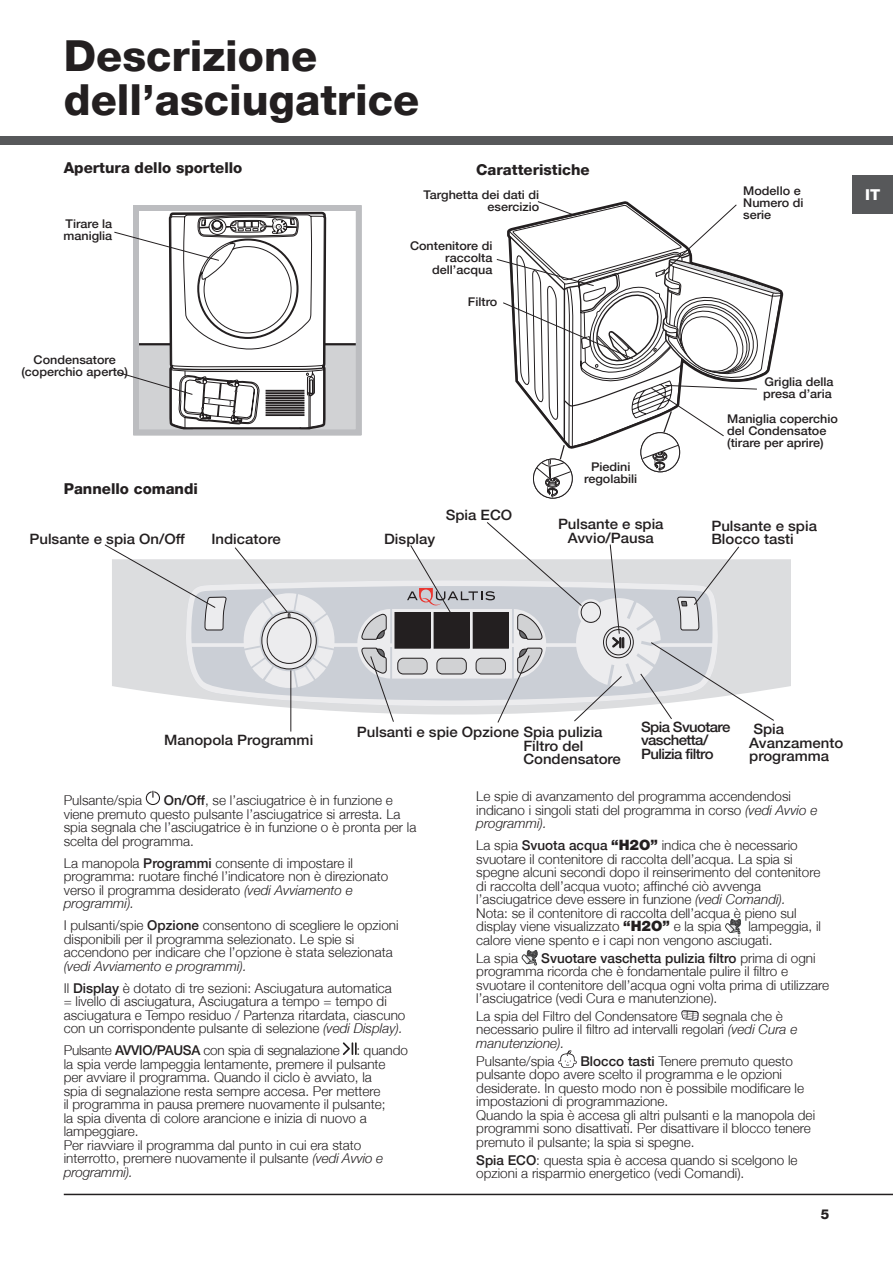
<style>
.page{position:relative;width:893px;height:1263px;background:#fff}
.page>*{position:absolute;margin:0;border:0;box-sizing:border-box;transform-origin:0 0}
.t1{font:800 42.75px/43.5px "Helvetica Neue";color:#231f20}
.t2{font:800 15px "Helvetica Neue";color:#231f20}
.t3{font:800 15px "Helvetica Neue";color:#fff;scale:1.05 1}
.t4{font:500 14.25px/13.5px "Helvetica Neue";color:#231f20;scale:1.05 1}
.t5{font:500 14.25px/13.5px "Helvetica Neue";letter-spacing:-.04em;color:#231f20;scale:1.05 1}
.t6{font:300 13.5px/13.5px "Helvetica Neue";color:#231f20}
.t7{font:800 13.5px "Helvetica Neue";color:#231f20}
.t8{font:500 12px/12px "Helvetica Neue";color:#231f20;scale:1.05 1}
.s1{font-weight:500}
.s2{font-style:italic}
.s3{font-weight:900;font-size:14.25px}
</style>
<div class="page">
<hr style="left:64px;top:1194px;width:829px;height:1px;background:#231f20">
<div style="left:853px;top:175px;width:40px;height:38px;background:#57585a"></div>
<div style="left:0;top:136px;width:893px;height:9px;background:#57585a"></div>
<div style="left:533px;top:459px;width:39px;height:39px;border:1px solid #231f20;border-radius:50%"></div>
<svg style="left:112px;top:559px;width:679px;height:148px;background:#e0e1e2"></svg>
<svg style="left:186px;top:580px;width:532px;height:126px;background:#d7dade"></svg>
<svg style="left:146px;top:791px;width:14px;height:14px"></svg>
<svg style="left:343px;top:1042px;width:14px;height:13px"></svg>
<svg style="left:725px;top:919px;width:16px;height:15px"></svg>
<svg style="left:522px;top:950px;width:15px;height:15px"></svg>
<svg style="left:681px;top:1010px;width:18px;height:11px"></svg>
<svg style="left:558px;top:1050px;width:19px;height:18px"></svg>
<svg style="left:133px;top:205px;width:228px;height:230px"></svg>
<svg style="left:114px;top:205px;width:213px;height:227px"></svg>
<svg style="left:496px;top:201px;width:287px;height:296px"></svg>
<svg style="left:104px;top:544px;width:123px;height:87px"></svg>
<svg style="left:677px;top:546px;width:63px;height:85px;background:#dadbde"></svg>
<svg style="left:640px;top:642px;width:135px;height:79px"></svg>
<hr style="left:290px;top:670px;width:1px;height:61px;background:#231f20">
<svg style="left:234px;top:522px;width:400px;height:201px"></svg>
<h1 class="t1" style="left:64px;top:34px;width:357px">Descrizione dell’asciugatrice</h1>
<p class="t2" style="left:64px;top:159px;width:180px">Apertura dello sportello</p>
<p class="t2" style="left:476px;top:161px;width:115px">Caratteristiche</p>
<p class="t8" style="left:63px;top:217px;width:48px">Tirare la maniglia</p>
<p class="t8" style="left:21px;top:354px;width:103px;text-align:center">Condensatore (coperchio aperto)</p>
<p class="t8" style="left:424px;top:189px;width:112px;text-align:right">Targhetta dei dati di esercizio</p>
<p class="t8" style="left:410px;top:240px;width:80px;text-align:right">Contenitore di raccolta dell’acqua</p>
<p class="t8" style="left:468px;top:296px;width:30px">Filtro</p>
<p class="t2" style="left:64px;top:480px;width:136px">Pannello comandi</p>
<p class="t4" style="left:29px;top:532px;width:150px">Pulsante e spia On/Off</p>
<p class="t4" style="left:384px;top:532px;width:50px">Display</p>
<p class="t4" style="left:211px;top:532px;width:68px">Indicatore</p>
<p class="t4" style="left:446px;top:508px;width:65px">Spia ECO</p>
<p class="t8" style="left:584px;top:460px;width:52px;text-align:center">Piedini regolabili</p>
<p class="t4" style="left:558px;top:517px;width:102px;text-align:center">Pulsante e spia<br>Avvio/Pausa</p>
<p class="t8" style="left:743px;top:185px;width:59px">Modello e<br>Numero di serie</p>
<p class="t3" style="left:865px;top:185px;width:16px">IT</p>
<p class="t8" style="left:763px;top:376px;width:69px">Griglia della presa d’aria</p>
<p class="t8" style="left:727px;top:413px;width:107px">Maniglia coperchio del Condensatoe (tirare per aprire)</p>
<p class="t4" style="left:711px;top:519px;width:102px">Pulsante e spia<br>Blocco tasti</p>
<p class="t4" style="left:164px;top:733px;width:144px">Manopola Programmi</p>
<p class="t4" style="left:357px;top:725px;width:236px">Pulsanti e spie Opzione Spia pulizia</p>
<p class="t4" style="left:523px;top:739px;width:94px">Filtro del<br>Condensatore</p>
<p class="t5" style="left:641px;top:720px;width:87px">Spia Svuotare vaschetta/<br>Pulizia filtro</p>
<p class="t4" style="left:749px;top:722px;width:91px">Spia<br>Avanzamento programma</p>
<p class="t6" style="left:64px;top:793px;width:354px;text-indent:100px"><span class="s1">On/Off</span>, se l’asciugatrice è in funzione e viene premuto questo pulsante l’asciugatrice si arresta. La spia segnala che l’asciugatrice è in funzione o è pronta per la scelta del programma.</p>
<p class="t6" style="left:64px;top:856px;width:326px">La manopola <span class="s1">Programmi</span> consente di impostare il programma: ruotare finché l’indicatore non è direzionato verso il programma desiderato <span class="s2">(vedi Avviamento e programmi).</span></p>
<p class="t6" style="left:64px;top:918px;width:336px">I pulsanti/spie <span class="s1">Opzione</span> consentono di scegliere le opzioni disponibili per il programma selezionato. Le spie si accendono per indicare che l’opzione è stata selezionata</p>
<p class="t6" style="left:64px;top:954px;width:330px;line-height:22px"><span class="s2">(vedi Avviamento e programmi).<br></span>Il <span class="s1">Display</span> è dotato di tre sezioni: Asciugatura automatica</p>
<p class="t6" style="left:64px;top:994px;width:343px">= livello di asciugatura, Asciugatura a tempo = tempo di asciugatura e Tempo residuo / Partenza ritardata, ciascuno con un corrispondente pulsante di selezione <span class="s2">(vedi Display).</span></p>
<p class="t6" style="left:64px;top:1043px;width:346px">Pulsante <span class="s1">AVVIO/PAUSA</span> con spia di segnalazione : quando la spia verde lampeggia lentamente, premere il pulsante<br>per avviare il programma. Quando il ciclo è avviato, la<br>spia di segnalazione resta sempre accesa. Per mettere<br>il programma in pausa premere nuovamente il pulsante;<br>la spia diventa di colore arancione e inizia di nuovo a lampeggiare.<br>Per riavviare il programma dal punto in cui era stato interrotto, premere nuovamente il pulsante <span class="s2">(vedi Avvio e programmi).</span></p>
<p class="t6" style="left:64px;top:793px;width:80px">Pulsante/spia</p>
<p class="t6" style="left:476px;top:789px;width:343px">Le spie di avanzamento del programma accendendosi indicano i singoli stati del programma in corso <span class="s2">(vedi Avvio e programmi).</span></p>
<p class="t6" style="left:476px;top:838px;width:346px">La spia <span class="s1">Svuota acqua</span> <span class="s3">“H2O”</span> indica che è necessario svuotare il contenitore di raccolta dell’acqua. La spia si spegne alcuni secondi dopo il reinserimento del contenitore di raccolta dell’acqua vuoto; affinché ciò avvenga l’asciugatrice deve essere in funzione <span class="s2">(vedi Comandi).<br></span>Nota: se il contenitore di raccolta dell’acqua è pieno sul display viene visualizzato <span class="s3">“H2O”</span> e la spia</p>
<p class="t6" style="left:476px;top:919px;width:346px;text-indent:272px">lampeggia, il calore viene spento e i capi non vengono asciugati.</p>
<p class="t6" style="left:476px;top:951px;width:43px">La spia</p>
<p class="t6" style="left:476px;top:951px;width:354px;text-indent:65px"><span class="s1">Svuotare vaschetta pulizia filtro</span> prima di ogni programma ricorda che è fondamentale pulire il filtro e svuotare il contenitore dell’acqua ogni volta prima di utilizzare l’asciugatrice (vedi Cura e manutenzione).</p>
<p class="t6" style="left:476px;top:1009px;width:203px">La spia del Filtro del Condensatore</p>
<p class="t6" style="left:476px;top:1009px;width:323px;text-indent:226px">segnala che è necessario pulire il filtro ad intervalli regolari <span class="s2">(vedi Cura e manutenzione).</span></p>
<p class="t6" style="left:476px;top:1054px;width:80px">Pulsante/spia</p>
<p class="t6" style="left:476px;top:1054px;width:340px;text-indent:104px"><span class="s1">Blocco tasti</span> Tenere premuto questo pulsante dopo avere scelto il programma e le opzioni desiderate. In questo modo non è possibile modificare le impostazioni di programmazione.<br>Quando la spia è accesa gli altri pulsanti e la manopola dei programmi sono disattivati. Per disattivare il blocco tenere premuto il pulsante; la spia si spegne.</p>
<p class="t6" style="left:476px;top:1153px;width:323px"><span class="s1">Spia ECO</span>: questa spia è accesa quando si scelgono le opzioni a risparmio energetico (vedi Comandi).</p>
<p class="t7" style="left:821px;top:1206px;width:10px">5</p>
</div>
